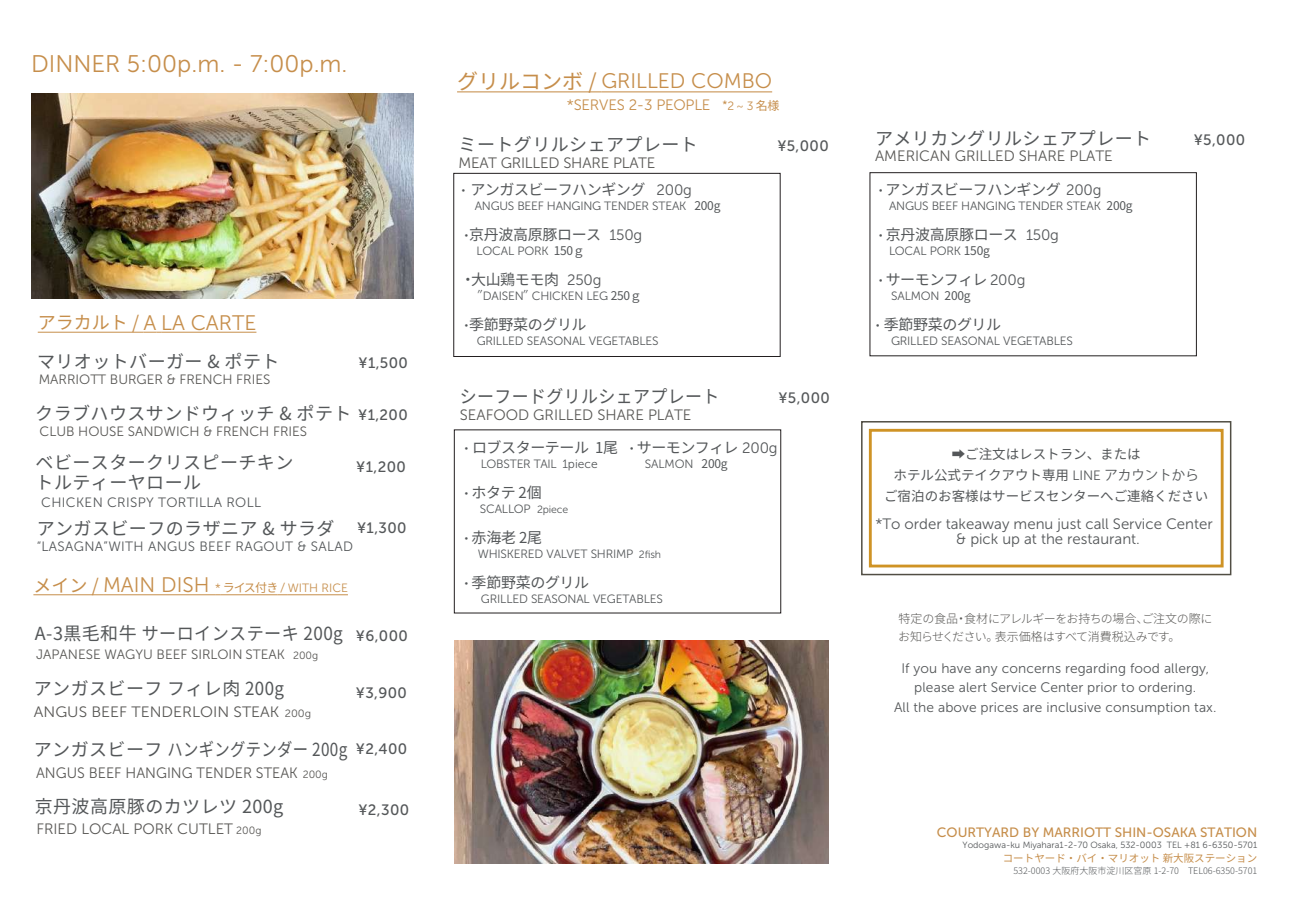
<style>
.page{position:relative;width:1289px;height:919px;background:#fff}
.page>*{position:absolute;margin:0;border:0;box-sizing:border-box;transform-origin:0 0}
.t1{font:24px "Museo Sans 300";color:#c68e4b}
.t2{font:21px "Museo Sans 300";color:#c68e4b}
.t3{font:18px/19.5px "Noto Sans CJ Kjp";letter-spacing:.025em;color:#545759}
.t4{font:18px "Noto Sans CJ Kjp";letter-spacing:.025em;color:#545759;scale:.94 1}
.t5{font:15px "Noto Sans CJ Kjp";letter-spacing:-.025em;color:#545759}
.t6{font:15px "Museo Sans 300";color:#595855}
.t7{font:15px/15px "Museo Sans 300";color:#545759;text-align:center}
.t8{font:15px "Museo Sans 500";letter-spacing:.025em;color:#545759}
.t9{font:15px "Museo Sans 300";color:#595855;scale:.96 1}
.t10{font:15px "Museo Sans 300";color:#595855;scale:1.05 1}
.t11{font:15px "Museo Sans 300";letter-spacing:-.015em;color:#c68e4b}
.t12{font:13.8px/19.6px "Museo Sans 300";letter-spacing:.01em;color:#545759;text-align:center}
.t13{font:13.5px "Museo Sans 300";color:#595855}
.t14{font:13.5px/21px "Noto Sans CJ Kjp";color:#545759;text-align:center}
.t15{font:13.5px "Museo Sans 300";letter-spacing:.025em;color:#545759}
.t16{font:13.5px "Museo Sans 500";color:#c68e4b}
.t17{font:12px "Museo Sans 300";letter-spacing:-.015em;color:#545759}
.t18{font:300 12px/18px "Noto Sans CJ Kjp";letter-spacing:-.02em;color:#595855}
.t19{font:12px "Museo Sans 300";color:#c68e4b}
.t20{font:10.5px "Noto Sans CJ Kjp";color:#c68e4b}
.t21{font:9px "Museo Sans 300";color:#545759}
.t22{font:300 9px "Noto Sans CJ Kjp";color:#545759}
.s1{font-family:"Noto Sans CJ Kjp";font-size:18px}
.s2{font-family:"Museo Sans 500";font-size:15px}
.s3{font-size:21px}
.s4{font-family:"Noto Sans CJ Kjp"}
.s5{font-family:"Koz Go Pr 6 N"}
.s6{font-size:10.5px}
.s7{font-family:"Noto Sans CJ Kjp";font-size:12px}
.s8{font-size:12px}
.s9{font-family:"Koz Go Pr 6 N";font-size:12px}
.s10{font-family:"Museo Sans 300"}
</style>
<div class="page">
<hr style="left:38px;top:332px;width:105px;height:1px;background:#c68e4b">
<svg style="left:143px;top:332px;width:18px;height:1px"></svg>
<hr style="left:161px;top:332px;width:95px;height:1px;background:#c68e4b">
<hr style="left:33px;top:594px;width:70px;height:1px;background:#c68e4b">
<hr style="left:103px;top:594px;width:112px;height:1px;background:#c68e4b">
<hr style="left:221px;top:594px;width:57px;height:1px;background:#c68e4b">
<hr style="left:288px;top:594px;width:60px;height:1px;background:#c68e4b">
<hr style="left:457px;top:91px;width:144px;height:1px;background:#c68e4b">
<hr style="left:601px;top:91px;width:171px;height:1px;background:#c68e4b">
<div style="left:453px;top:173px;width:327px;height:183px;border:1px solid #231f20"></div>
<div style="left:454px;top:429px;width:327px;height:184px;border:1px solid #231f20"></div>
<div style="left:869px;top:172px;width:327px;height:184px;border:1px solid #231f20"></div>
<img style="left:31px;top:94px;width:382px;height:204px">
<img style="left:454px;top:640px;width:374px;height:223px">
<div style="left:861px;top:421px;width:370px;height:154px;border:2px solid #514e44"></div>
<div style="left:868px;top:429px;width:355px;height:138px;border:3px solid #cf9325"></div>
<h1 class="t1" style="left:31px;top:51px;width:318px">DINNER 5:00p.m. - 7:00p.m.</h1>
<h2 class="t2" style="left:38px;top:311px;width:220px"><span class="s1">アラカルト /</span> A LA CARTE</h2>
<h3 class="t3" style="left:37px;top:352px;width:244px">マリオットバーガー &amp; ポテト</h3>
<p class="t8" style="left:358px;top:354px;width:51px">¥1,500</p>
<p class="t13" style="left:39px;top:372px;width:233px">MARRIOTT BURGER &amp; FRENCH FRIES</p>
<h3 class="t3" style="left:35px;top:403px;width:374px">クラブハウスサンドウィッチ &amp; ポテト <span class="s2">¥1,200</span></h3>
<p class="t13" style="left:39px;top:424px;width:269px">CLUB HOUSE SANDWICH &amp; FRENCH FRIES</p>
<h3 class="t3" style="left:36px;top:453px;width:259px">ベビースタークリスピーチキントルティーヤロール</h3>
<p class="t8" style="left:356px;top:459px;width:51px">¥1,200</p>
<p class="t15" style="left:41px;top:495px;width:221px">CHICKEN CRISPY TORTILLA ROLL</p>
<h3 class="t3" style="left:37px;top:518px;width:299px">アンガスビーフのラザニア &amp; サラダ</h3>
<p class="t8" style="left:357px;top:519px;width:51px">¥1,300</p>
<p class="t15" style="left:37px;top:539px;width:318px">“LASAGNA”WITH ANGUS BEEF RAGOUT &amp; SALAD</p>
<p class="t19" style="left:33px;top:581px;width:316px"><span class="s1">メイン /</span> <span class="s3">MAIN DISH</span> * <span class="s4">ライス付き</span> <span class="s5">/</span> WITH RICE</p>
<h3 class="t3" style="left:35px;top:624px;width:374px">A-3黒毛和牛 サーロインステーキ 200g <span class="s2">¥6,000</span></h3>
<p class="t13" style="left:36px;top:646px;width:284px">JAPANESE WAGYU BEEF SIRLOIN STEAK <span class="s6">200g</span></p>
<h3 class="t3" style="left:34px;top:679px;width:252px">アンガスビーフフィレ肉 200g</h3>
<p class="t8" style="left:356px;top:684px;width:53px">¥3,900</p>
<p class="t10" style="left:34px;top:703px;width:266px">ANGUS BEEF TENDERLOIN STEAK <span class="s6">200g</span></p>
<h3 class="t3" style="left:34px;top:740px;width:375px">アンガスビーフ ハンギングテンダー 200g <span class="s2">¥2,400</span></h3>
<p class="t9" style="left:36px;top:764px;width:305px">ANGUS BEEF HANGING TENDER STEAK <span class="s6">200g</span></p>
<h3 class="t3" style="left:35px;top:797px;width:250px">京丹波高原豚のカツレツ 200g</h3>
<p class="t8" style="left:358px;top:801px;width:52px">¥2,300</p>
<p class="t6" style="left:36px;top:820px;width:226px">FRIED LOCAL PORK CUTLET <span class="s6">200g</span></p>
<h2 class="t2" style="left:457px;top:70px;width:316px"><span class="s4">グリルコンボ /</span> GRILLED COMBO</h2>
<p class="t11" style="left:567px;top:96px;width:214px">*SERVES 2-3 PEOPLE<span class="s7">　*</span><span class="s8">2 ~ 3</span> <span class="s7">名様</span></p>
<h3 class="t3" style="left:458px;top:135px;width:241px">ミートグリルシェアプレート</h3>
<p class="t8" style="left:777px;top:138px;width:53px">¥5,000</p>
<p class="t6" style="left:458px;top:154px;width:198px">MEAT GRILLED SHARE PLATE</p>
<p class="t5" style="left:457px;top:181px;width:236px"><span class="s9">・</span> アンガスビーフハンギング <span class="s10">200g</span></p>
<p class="t17" style="left:475px;top:199px;width:247px">ANGUS BEEF HANGING TENDER STEAK <span class="s4">200g</span></p>
<p class="t5" style="left:460px;top:226px;width:183px"><span class="s9">・</span>京丹波高原豚ロース <span class="s10">150g</span></p>
<p class="t17" style="left:476px;top:244px;width:110px">LOCAL PORK <span class="s4">150ｇ</span></p>
<p class="t5" style="left:460px;top:271px;width:143px"><span class="s5">・</span>大山鶏モモ肉 <span class="s10">250g</span></p>
<p class="t17" style="left:477px;top:289px;width:166px"><span class="s5">″</span>DAISEN<span class="s5">″</span>CHICKEN LEG <span class="s4">250ｇ</span></p>
<p class="t5" style="left:460px;top:316px;width:127px"><span class="s9">・</span>季節野菜のグリル</p>
<p class="t17" style="left:476px;top:334px;width:183px">GRILLED SEASONAL VEGETABLES</p>
<h3 class="t4" style="left:460px;top:386px;width:278px">シーフードグリルシェアプレート</h3>
<p class="t8" style="left:778px;top:390px;width:53px">¥5,000</p>
<p class="t6" style="left:460px;top:406px;width:233px">SEAFOOD GRILLED SHARE PLATE</p>
<p class="t5" style="left:460px;top:439px;width:159px"><span class="s9">・</span>ロブスターテール 1尾</p>
<p class="t17" style="left:481px;top:457px;width:118px">LOBSTER TAIL 1piece</p>
<p class="t5" style="left:460px;top:484px;width:83px"><span class="s9">・</span> ホタテ 2個</p>
<p class="t17" style="left:479px;top:502px;width:90px">SCALLOP <span class="s6">2piece</span></p>
<p class="t5" style="left:460px;top:529px;width:83px"><span class="s9">・</span> 赤海老 2尾</p>
<p class="t17" style="left:478px;top:547px;width:185px">WHISKERED VALVET SHRIMP <span class="s6">2fish</span></p>
<p class="t5" style="left:460px;top:574px;width:130px"><span class="s9">・</span> 季節野菜のグリル</p>
<p class="t17" style="left:481px;top:592px;width:183px">GRILLED SEASONAL VEGETABLES</p>
<p class="t5" style="left:625px;top:439px;width:153px"><span class="s9">・</span> サーモンフィレ <span class="s10">200g</span></p>
<p class="t17" style="left:645px;top:457px;width:84px">SALMON <span class="s4">200g</span></p>
<h3 class="t3" style="left:875px;top:129px;width:278px">アメリカングリルシェアプレート</h3>
<p class="t8" style="left:1193px;top:131px;width:53px">¥5,000</p>
<p class="t6" style="left:875px;top:148px;width:239px">AMERICAN GRILLED SHARE PLATE</p>
<p class="t5" style="left:874px;top:181px;width:228px"><span class="s9">・</span> アンガスビーフハンギング <span class="s10">200g</span></p>
<p class="t17" style="left:889px;top:200px;width:245px">ANGUS BEEF HANGING TENDER STEAK <span class="s4">200g</span></p>
<p class="t5" style="left:874px;top:226px;width:186px"><span class="s9">・</span> 京丹波高原豚ロース <span class="s10">150g</span></p>
<p class="t17" style="left:889px;top:245px;width:102px">LOCAL PORK <span class="s4">150g</span></p>
<p class="t5" style="left:874px;top:271px;width:152px"><span class="s9">・</span> サーモンフィレ <span class="s10">200g</span></p>
<p class="t17" style="left:891px;top:290px;width:81px">SALMON <span class="s4">200g</span></p>
<p class="t5" style="left:872px;top:316px;width:131px"><span class="s9">・</span>季節野菜のグリル</p>
<p class="t17" style="left:891px;top:335px;width:183px">GRILLED SEASONAL VEGETABLES</p>
<p class="t14" style="left:884px;top:443px;width:325px">➡ご注文はレストラン、または<br>ホテル公式テイクアウト専用 <span class="s10">LINE</span> <span class="s5">アカウントから<br></span>ご宿泊のお客様はサービスセンターへご連絡ください</p>
<p class="t7" style="left:875px;top:516px;width:339px">*To order takeaway menu just call Service Center &amp; pick up at the restaurant.</p>
<p class="t18" style="left:898px;top:610px;width:316px">特定の食品・食材にアレルギーをお持ちの場合、ご注文の際にお知らせください。表示価格はすべて消費税込みです。</p>
<p class="t12" style="left:894px;top:658px;width:324px">If you have any concerns regarding food allergy, please alert Service Center prior to ordering.<br>All the above prices are inclusive consumption tax.</p>
<p class="t16" style="left:936px;top:825px;width:322px">COURTYARD BY MARRIOTT SHIN-OSAKA STATION</p>
<p class="t21" style="left:962px;top:840px;width:296px">Yodogawa-ku Miyahara1-2-70 Osaka, 532-0003 TEL +81 6-6350-5701</p>
<p class="t20" style="left:1002px;top:852px;width:256px">コートヤード・バイ・マリオット 新大阪ステーション</p>
<p class="t22" style="left:1013px;top:865px;width:245px">532-0003 大阪府大阪市淀川区宮原 1-2-70　TEL06-6350-5701</p>
</div>
